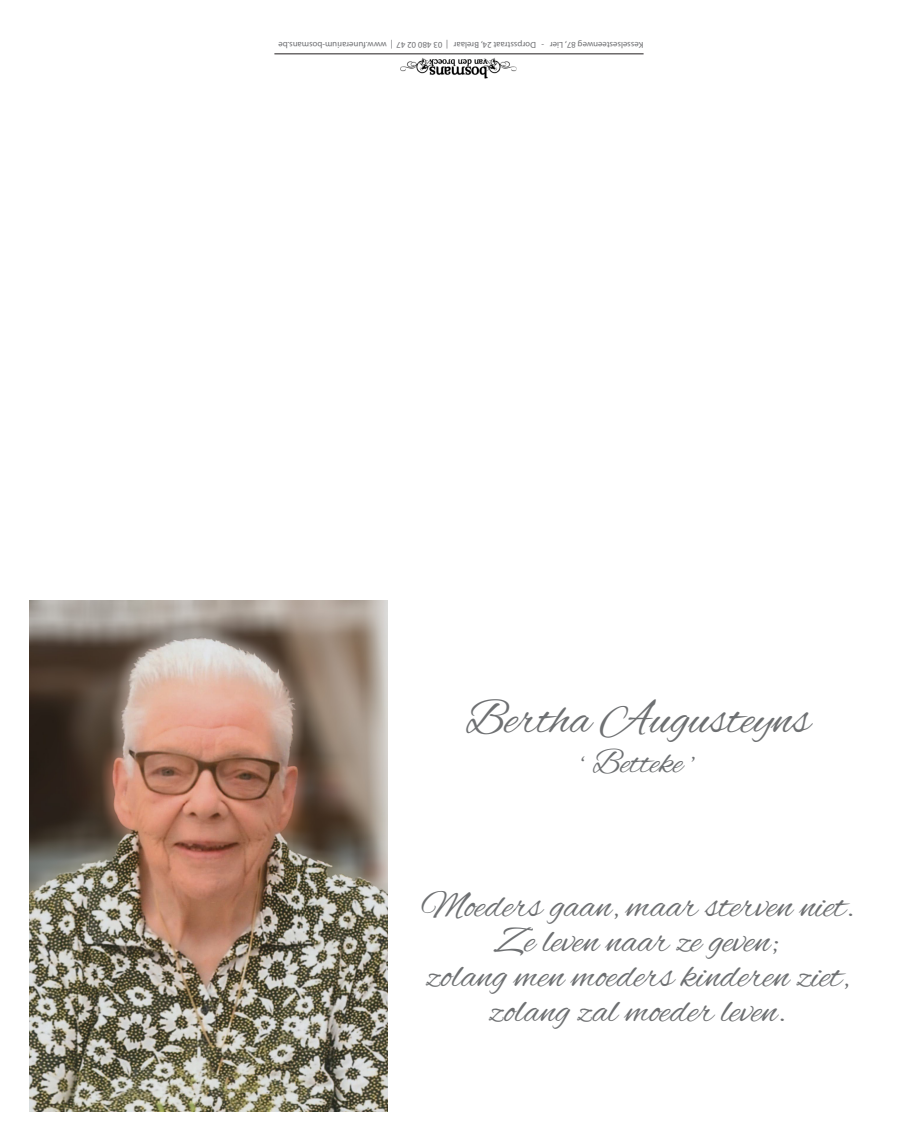
<style>
.page{position:relative;width:918px;height:1141px;background:#fff}
.page>*{position:absolute;margin:0;border:0;box-sizing:border-box;transform-origin:0 0}
.t1{font:49px "Alex Brush";color:#6e7072}
.t2{font:38.5px/35px "Alex Brush";color:#6e7072;text-align:center}
.t3{font:35px "Alex Brush";color:#6e7072}
.t4{font:8.75px "Myriad Pro";color:#6c6d70}
</style>
<div class="page">
<hr style="left:274px;top:54px;width:369px;height:1px;background:#231f20">
<img style="left:401px;top:58px;width:115px;height:20px">
<img style="left:30px;top:600px;width:357px;height:511px">
<p class="t4" style="left:643px;top:50px;width:367px;rotate:-180deg">Kesselsesteenweg 87, Lier - Dorpsstraat 24, Brelaar | 03 480 02 47 | www.funerarium-bosmans.be</p>
<p class="t1" style="left:465px;top:691px;width:346px">Bertha Augusteyns</p>
<p class="t3" style="left:581px;top:743px;width:115px">‘ Betteke ’</p>
<p class="t2" style="left:421px;top:890px;width:435px">Moeders gaan, maar sterven niet.<br>Ze leven naar ze geven;</p>
<p class="t2" style="left:426px;top:960px;width:424px">zolang men moeders kinderen ziet, zolang zal moeder leven.</p>
</div>
